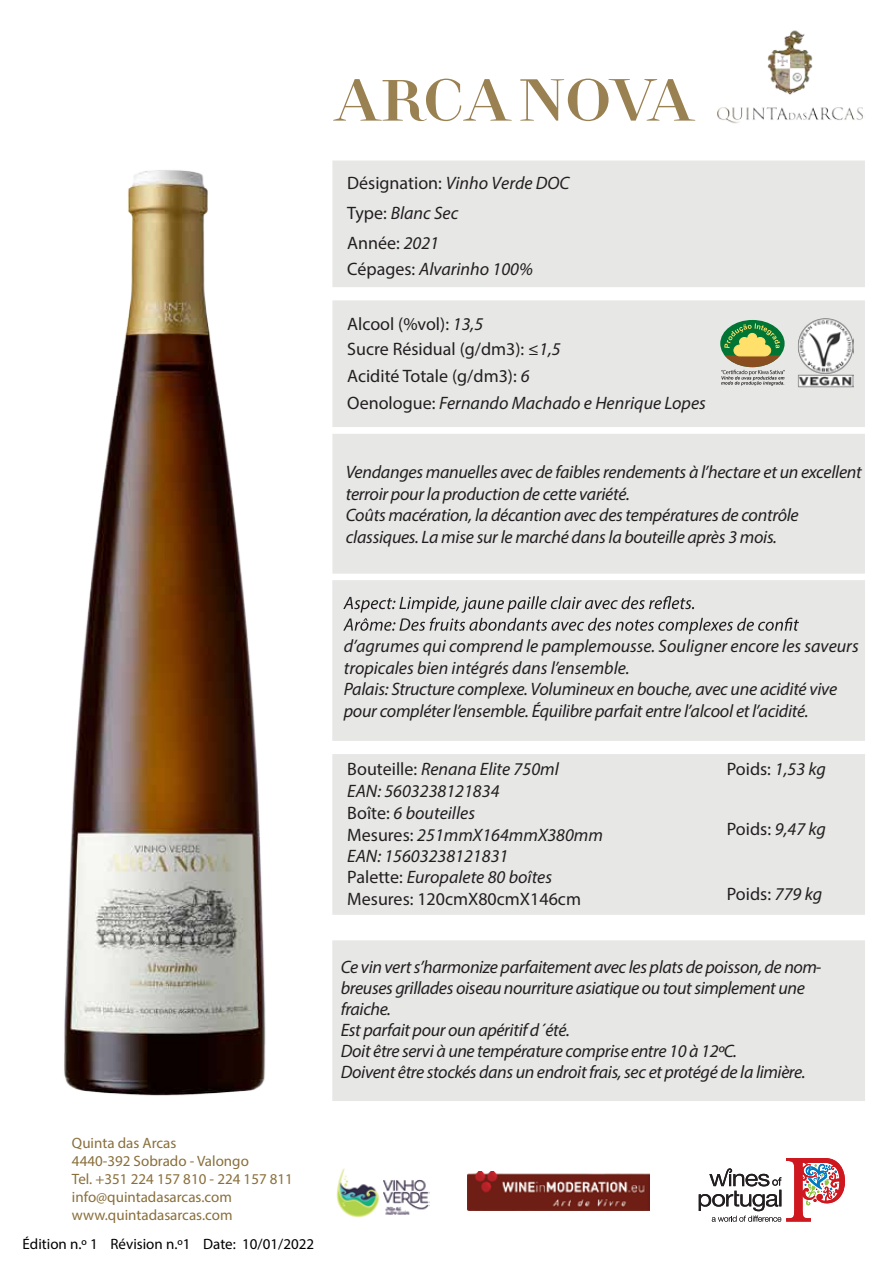
<style>
.page{position:relative;width:893px;height:1263px;background:#fff}
.page>*{position:absolute;margin:0;border:0;box-sizing:border-box;transform-origin:0 0}
.t1{font:italic 18px/21.6px "Myriad Pro";letter-spacing:-.015em;color:#231f20}
.t2{font:18px/24.3px "Myriad Pro";color:#231f20}
.t3{font:15px/18px "Myriad Pro";color:#896f3b}
.t4{font:15px "Myriad Pro";color:#000}
.s1{font-style:normal}
.s2{font-style:italic}
</style>
<div class="page">
<div style="left:332px;top:580px;width:533px;height:161px;background:#e7e7e6"></div>
<div style="left:332px;top:160px;width:533px;height:127px;background:#e7e7e6;border:2px solid #e7e7e6"></div>
<div style="left:332px;top:300px;width:533px;height:127px;background:#e7e7e6"></div>
<div style="left:332px;top:434px;width:533px;height:140px;background:#e7e7e6"></div>
<div style="left:332px;top:754px;width:533px;height:161px;background:#e7e7e6"></div>
<svg style="left:343px;top:596px;width:456px;height:38px"></svg>
<div style="left:332px;top:940px;width:533px;height:161px;background:#e7e7e6"></div>
<img style="left:717px;top:30px;width:147px;height:165px">
<svg style="left:699px;top:1158px;width:146px;height:64px"></svg>
<img style="left:467px;top:1172px;width:182px;height:39px">
<img style="left:336px;top:1168px;width:93px;height:49px">
<svg style="left:333px;top:79px;width:179px;height:42px"></svg>
<svg style="left:520px;top:79px;width:175px;height:42px"></svg>
<svg style="left:720px;top:320px;width:65px;height:47px"></svg>
<svg style="left:726px;top:357px;width:53px;height:10px"></svg>
<svg style="left:724px;top:323px;width:56px;height:34px;background:#77a451"></svg>
<svg style="left:721px;top:370px;width:64px;height:16px"></svg>
<img style="left:798px;top:318px;width:55px;height:70px">
<img style="left:64px;top:170px;width:202px;height:926px">
<p class="t1" style="left:347px;top:168px;width:224px;line-height:29.8px"><span class="s1">Désignation:</span> Vinho Verde DOC<br><span class="s1">Type:</span> Blanc Sec<br><span class="s1">Année:</span> 2021</p>
<p class="t1" style="left:347px;top:257px;width:187px"><span class="s1">Cépages:</span> Alvarinho 100%</p>
<p class="t2" style="left:347px;top:312px;width:215px">Alcool (%vol): <span class="s2">13,5<br></span>Sucre Résidual (g/dm3): ≤<span class="s2">1,5</span></p>
<p class="t2" style="left:347px;top:362px;width:360px;line-height:27.3px">Acidité Totale (g/dm3): <span class="s2">6<br></span>Oenologue: <span class="s2">Fernando Machado e Henrique Lopes</span></p>
<p class="t1" style="left:346px;top:461px;width:518px">Vendanges manuelles avec de faibles rendements à l’hectare et un excellent terroir pour la production de cette variété.<br>Coûts macération, la décantion avec des températures de contrôle classiques. La mise sur le marché dans la bouteille après 3 mois.</p>
<p class="t3" style="left:72px;top:1134px;width:222px">Quinta das Arcas<br>4440-392 Sobrado - Valongo<br>Tel. +351 224 157 810 - 224 157 811 info@quintadasarcas.com www.quintadasarcas.com</p>
<p class="t4" style="left:23px;top:1235px;width:293px">Édition n.º 1 Révision n.º1 Date: 10/01/2022</p>
<p class="t1" style="left:344px;top:635px;width:516px">d’agrumes qui comprend le pamplemousse. Souligner encore les saveurs tropicales bien intégrés dans l’ensemble.<br>Palais: Structure complexe. Volumineux en bouche, avec une acidité vive pour compléter l’ensemble. Équilibre parfait entre l’alcool et l’acidité.</p>
<p class="t1" style="left:347px;top:758px;width:257px"><span class="s1">Bouteille:</span> Renana Elite 750ml<br>EAN: 5603238121834<br><span class="s1">Boîte:</span> 6 bouteilles<br><span class="s1">Mesures:</span> 251mmX164mmX380mm<br>EAN: 15603238121831<br><span class="s1">Palette:</span> Europalete 80 boîtes<br><span class="s1">Mesures: 120cmX80cmX146cm</span></p>
<p class="t2" style="left:727px;top:757px;width:101px">Poids: <span class="s2">1,53 kg</span></p>
<p class="t2" style="left:727px;top:817px;width:101px">Poids: <span class="s2">9,47 kg</span></p>
<p class="t2" style="left:727px;top:881px;width:97px">Poids: <span class="s2">779 kg</span></p>
<p class="t1" style="left:341px;top:956px;width:482px;line-height:21px">Ce vinvert s’harmonize parfaitement avec les platsde poisson, de nom&shy;breuses grillades oiseaunourriture asiatique ou tout simplement une fraiche.<br>Est parfait pour oun apéritifd´été.<br>Doit être servi à une température comprise entre 10 à 12ºC.<br>Doivent être stockés dans un endroit frais, sec etprotégé de la limière.</p>
</div>
